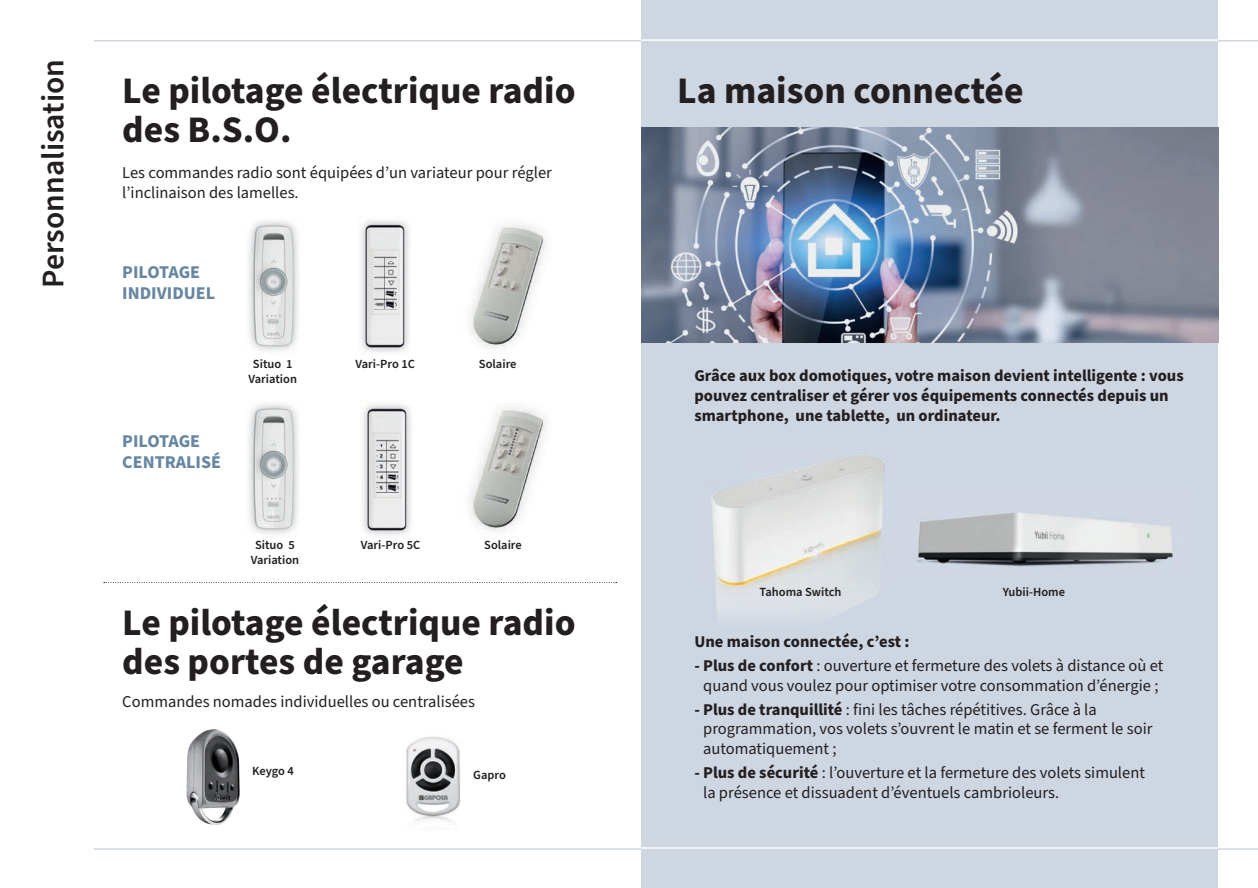
<style>
.page{position:relative;width:1258px;height:888px;background:#fff}
.page>*{position:absolute;margin:0;border:0;box-sizing:border-box;transform-origin:0 0}
.t1{font:700 37.5px/39px "Source Sans Pro";color:#231f20}
.t2{font:600 31.5px "Source Sans Pro";color:#231f20}
.t3{font:700 18px/21.6px "Source Sans Pro";color:#6686a1}
.t4{font:16.5px/19.8px "Source Sans Pro";color:#231f20}
.t5{font:700 16.5px/19.8px "Source Sans Pro";color:#231f20}
.t6{font:600 12.45px/15px "Source Sans Pro";color:#231f20;text-align:center}
.s1{font-weight:700}
</style>
<div class="page">
<div style="left:641px;top:0;width:577px;height:888px;background:#ced6e2"></div>
<hr style="left:94px;top:40px;width:1164px;height:2px;background:#ced6e2">
<hr style="left:94px;top:848px;width:1164px;height:2px;background:#ced6e2">
<hr style="left:641px;top:39px;width:577px;height:2px;background:#fff">
<hr style="left:641px;top:847px;width:577px;height:2px;background:#fff">
<img style="left:248px;top:220px;width:51px;height:131px">
<img style="left:248px;top:403px;width:51px;height:131px">
<img style="left:360px;top:219px;width:49px;height:134px">
<img style="left:470px;top:224px;width:77px;height:125px">
<img style="left:470px;top:407px;width:77px;height:124px">
<img style="left:362px;top:403px;width:49px;height:133px">
<svg style="left:104px;top:582px;width:513px;height:1px"></svg>
<img style="left:186px;top:729px;width:54px;height:96px">
<img style="left:406px;top:736px;width:55px;height:86px">
<img style="left:641px;top:128px;width:577px;height:214px">
<img style="left:711px;top:455px;width:174px;height:179px">
<img style="left:917px;top:512px;width:257px;height:55px">
<h2 class="t2" style="left:32px;top:288px;width:230px;rotate:-90deg">Personnalisation</h2>
<h1 class="t1" style="left:122px;top:72px;width:455px">Le pilotage électrique radio des B.S.O.</h1>
<h1 class="t1" style="left:677px;top:72px;width:348px">La maison connectée</h1>
<p class="t4" style="left:122px;top:163px;width:431px">Les commandes radio sont équipées d’un variateur pour régler l’inclinaison des lamelles.</p>
<p class="t3" style="left:122px;top:261px;width:94px">PILOTAGE<br>INDIVIDUEL</p>
<p class="t3" style="left:122px;top:430px;width:100px">PILOTAGE<br>CENTRALISÉ</p>
<p class="t6" style="left:248px;top:357px;width:50px">Situo 1<br>Variation</p>
<p class="t6" style="left:355px;top:357px;width:61px">Vari-Pro 1C</p>
<p class="t6" style="left:479px;top:357px;width:39px">Solaire</p>
<p class="t6" style="left:251px;top:538px;width:50px">Situo 5<br>Variation</p>
<p class="t6" style="left:361px;top:538px;width:61px">Vari-Pro 5C</p>
<p class="t6" style="left:484px;top:538px;width:39px">Solaire</p>
<h1 class="t1" style="left:122px;top:604px;width:455px">Le pilotage électrique radio des portes de garage</h1>
<p class="t4" style="left:122px;top:692px;width:354px">Commandes nomades individuelles ou centralisées</p>
<p class="t6" style="left:252px;top:764px;width:43px">Keygo 4</p>
<p class="t6" style="left:473px;top:767px;width:34px">Gapro</p>
<p class="t5" style="left:694px;top:366px;width:491px">Grâce aux box domotiques, votre maison devient intelligente : vous pouvez centraliser et gérer vos équipements connectés depuis un smartphone, une tablette, un ordinateur.</p>
<p class="t6" style="left:759px;top:584px;width:84px">Tahoma Switch</p>
<p class="t6" style="left:1003px;top:584px;width:64px">Yubii-Home</p>
<p class="t5" style="left:694px;top:632px;width:217px">Une maison connectée, c’est :</p>
<p class="t4" style="left:694px;top:656px;width:470px;text-align:center"><span class="s1">- Plus de confort</span> : ouverture et fermeture des volets à distance où et quand vous voulez pour optimiser votre consommation d’énergie ;</p>
<p class="t4" style="left:703px;top:700px;width:451px;text-indent:-9px"><span class="s1">- Plus de tranquillité</span> : fini les tâches répétitives. Grâce à la programmation, vos volets s’ouvrent le matin et se ferment le soir automatiquement ;</p>
<p class="t4" style="left:703px;top:763px;width:443px;text-indent:-9px"><span class="s1">- Plus de sécurité</span> : l’ouverture et la fermeture des volets simulent la présence et dissuadent d’éventuels cambrioleurs.</p>
</div>
